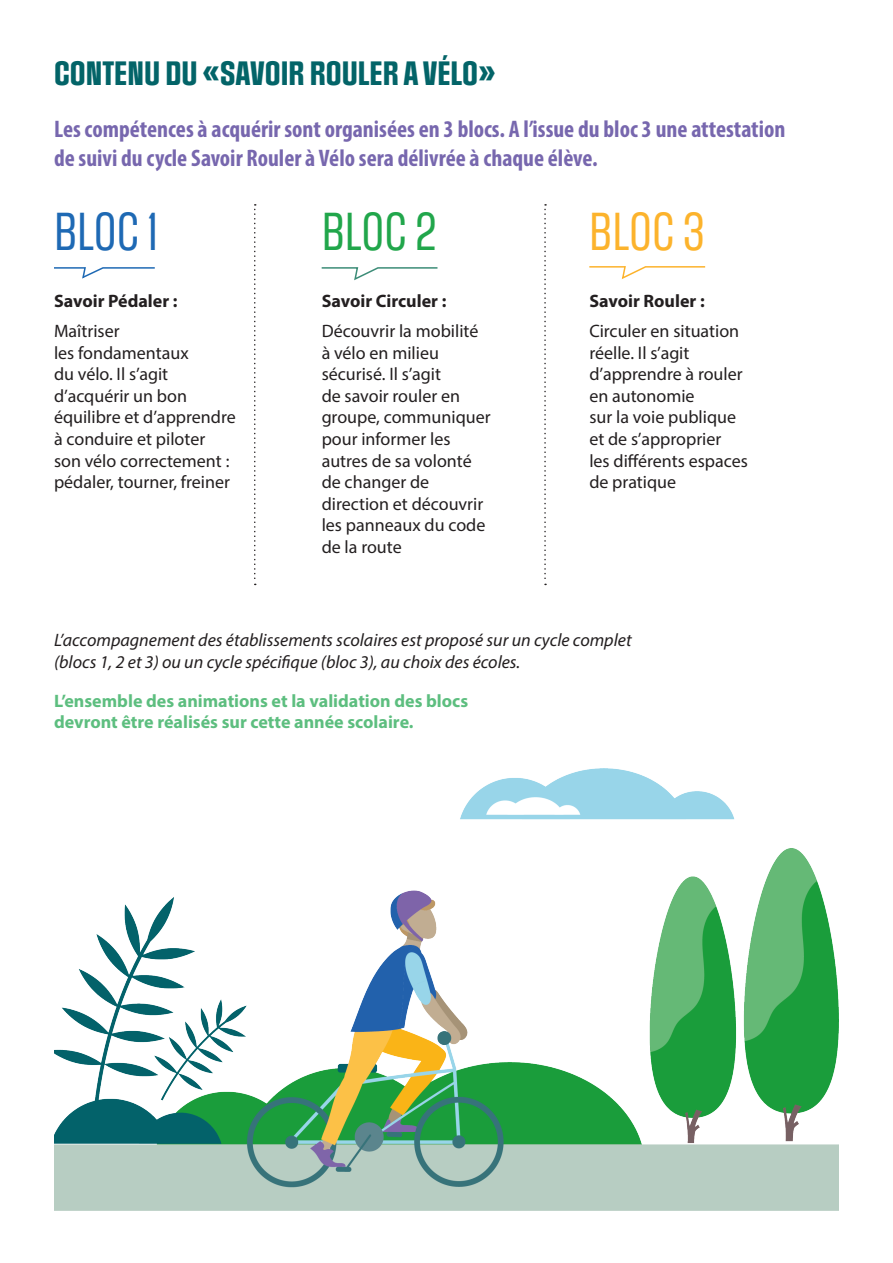
<style>
.page{position:relative;width:893px;height:1263px;background:#fff}
.page>*{position:absolute;margin:0;border:0;box-sizing:border-box;transform-origin:0 0}
.t1{font:45px "Social Gothic";color:#1e69b4}
.t2{font:45px "Social Gothic";color:#21a64b}
.t3{font:45px "Social Gothic";color:#fcb32c}
.t4{font:700 28.5px "Social Gothic";color:#036468}
.t5{font:700 condensed 24px/28.8px "Myriad Pro";color:#7767ae}
.t6{font:18px/21.6px "Myriad Pro";color:#231f20}
.t7{font:italic 18px/21.6px "Myriad Pro";color:#231f20}
.t8{font:700 18px/21.6px "Myriad Pro";color:#5dbe7f}
.t9{font:700 18px "Myriad Pro";color:#231f20}
</style>
<div class="page">
<svg style="left:54px;top:267px;width:101px;height:12px"></svg>
<svg style="left:321px;top:267px;width:117px;height:14px"></svg>
<svg style="left:589px;top:266px;width:117px;height:13px"></svg>
<svg style="left:254px;top:204px;width:2px;height:381px"></svg>
<svg style="left:544px;top:204px;width:2px;height:381px"></svg>
<img style="left:54px;top:768px;width:785px;height:442px">
<h2 class="t4" style="left:54px;top:55px;width:443px">CONTENU DU «SAVOIR ROULER A VÉLO»</h2>
<h3 class="t5" style="left:54px;top:114px;width:733px">Les compétences à acquérir sont organisées en 3 blocs. A l’issue du bloc 3 une attestation de suivi du cycle Savoir Rouler à Vélo sera délivrée à chaque élève.</h3>
<h1 class="t1" style="left:54px;top:201px;width:105px">BLOC 1</h1>
<h1 class="t2" style="left:322px;top:201px;width:117px">BLOC 2</h1>
<h1 class="t3" style="left:589px;top:201px;width:117px">BLOC 3</h1>
<p class="t9" style="left:54px;top:289px;width:125px">Savoir Pédaler :</p>
<p class="t6" style="left:54px;top:320px;width:183px">Maîtriser<br>les fondamentaux<br>du vélo. Il s’agit d’acquérir un bon équilibre et d’apprendre à conduire et piloter son vélo correctement : pédaler, tourner, freiner</p>
<p class="t9" style="left:322px;top:289px;width:126px">Savoir Circuler :</p>
<p class="t6" style="left:322px;top:320px;width:170px">Découvrir la mobilité à vélo en milieu sécurisé. Il s’agit<br>de savoir rouler en groupe, communiquer pour informer les autres de sa volonté de changer de direction et découvrir les panneaux du code de la route</p>
<p class="t9" style="left:589px;top:289px;width:117px">Savoir Rouler :</p>
<p class="t6" style="left:589px;top:320px;width:160px">Circuler en situation réelle. Il s’agit d’apprendre à rouler en autonomie<br>sur la voie publique et de s’approprier<br>les différents espaces de pratique</p>
<p class="t7" style="left:54px;top:629px;width:579px">L’accompagnement des établissements scolaires est proposé sur un cycle complet (blocs 1, 2 et 3) ou un cycle spécifique (bloc 3), au choix des écoles.</p>
<p class="t8" style="left:54px;top:689px;width:416px">L’ensemble des animations et la validation des blocs devront être réalisés sur cette année scolaire.</p>
</div>
